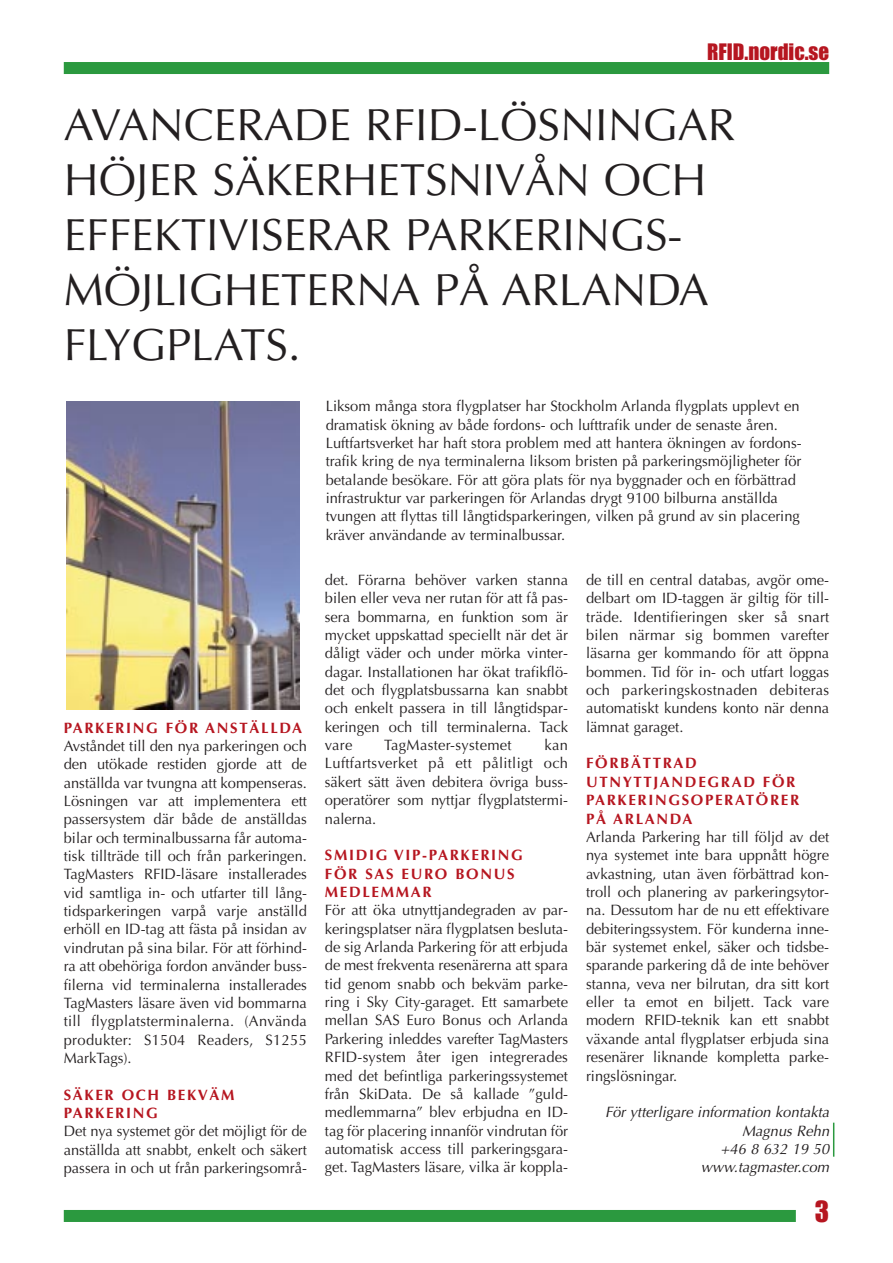
<style>
.page{position:relative;width:893px;height:1263px;background:#fff}
.page>*{position:absolute;margin:0;border:0;box-sizing:border-box;transform-origin:0 0}
.t1{font:45px/55.1px "Optima";color:#231f20}
.t2{font:27px "Impact";color:#b61620}
.t3{font:21px "Impact";color:#b61620}
.t4{font:15px/18.3px "Optima";color:#231f20;text-align:justify}
.t5{font:700 15px/18.3px "Optima";letter-spacing:.11em;color:#b61620}
.t6{font:italic 15px/18.3px "Optima";color:#231f20;text-align:right}
.t7{font:15px "Optima";letter-spacing:.02em;color:#231f20}
</style>
<div class="page">
<div style="left:64px;top:62px;width:765px;height:12px;background:#2b993f"></div>
<div style="left:64px;top:1210px;width:732px;height:12px;background:#2b993f"></div>
<img style="left:67px;top:402px;width:232px;height:307px">
<hr style="left:833px;top:1123px;width:1px;height:34px;background:#2b993f">
<h3 class="t3" style="left:707px;top:45px;width:124px">RFID.nordic.se</h3>
<h1 class="t1" style="left:64px;top:102px;width:673px">AVANCERADE RFID-LÖSNINGAR<br>HÖJER SÄKERHETSNIVÅN OCH<br>EFFEKTIVISERAR PARKERINGS-<br>MÖJLIGHETERNA PÅ ARLANDA<br>FLYGPLATS.</h1>
<p class="t5" style="left:64px;top:720px;width:240px">PARKERING FÖR ANSTÄLLDA</p>
<p class="t4" style="left:64px;top:738px;width:245px">Avståndet till den nya parkeringen och den utökade restiden gjorde att de anställda var tvungna att kompenseras.<br>Lösningen var att implementera ett passersystem där både de anställdas bilar och terminalbussarna får automa&shy;tisk tillträde till och från parkeringen.<br>TagMasters RFID-läsare installerades vid samtliga in- och utfarter till lång&shy;tidsparkeringen varpå varje anställd erhöll en ID-tag att fästa på insidan av vindrutan på sina bilar. För att förhind&shy;ra att obehöriga fordon använder buss&shy;filerna vid terminalerna installerades TagMasters läsare även vid bommarna till flygplatsterminalerna. (Använda produkter: S1504 Readers, S1255<br>MarkTags).</p>
<p class="t5" style="left:64px;top:1087px;width:172px">SÄKER OCH BEKVÄM<br>PARKERING</p>
<p class="t4" style="left:64px;top:1123px;width:245px">Det nya systemet gör det möjligt för de anställda att snabbt, enkelt och säkert passera in och ut från parkeringsområ-</p>
<p class="t4" style="left:326px;top:398px;width:478px;text-align:left">Liksom många stora flygplatser har Stockholm Arlanda flygplats upplevt en dramatisk ökning av både fordons- och lufttrafik under de senaste åren.<br>Luftfartsverket har haft stora problem med att hantera ökningen av fordons&shy;trafik kring de nya terminalerna liksom bristen på parkeringsmöjligheter för betalande besökare. För att göra plats för nya byggnader och en förbättrad infrastruktur var parkeringen för Arlandas drygt 9100 bilburna anställda tvungen att flyttas till långtidsparkeringen, vilken på grund av sin placering kräver användande av terminalbussar.</p>
<p class="t4" style="left:325px;top:572px;width:245px">det. Förarna behöver varken stanna bilen eller veva ner rutan för att få pas&shy;sera bommarna, en funktion som är mycket uppskattad speciellt när det är dåligt väder och under mörka vinter&shy;dagar. Installationen har ökat trafikflö&shy;det och flygplatsbussarna kan snabbt och enkelt passera in till långtidspar&shy;keringen och till terminalerna. Tack vare</p>
<p class="t4" style="left:325px;top:737px;width:245px;text-indent:220px">kan Luftfartsverket på ett pålitligt och säkert sätt även debitera övriga buss&shy;operatörer som nyttjar flygplatstermi&shy;nalerna.</p>
<p class="t5" style="left:325px;top:847px;width:200px">SMIDIG VIP-PARKERING<br>FÖR SAS EURO BONUS<br>MEDLEMMAR</p>
<p class="t4" style="left:325px;top:902px;width:245px">För att öka utnyttjandegraden av par&shy;keringsplatser nära flygplatsen besluta&shy;de sig Arlanda Parkering för att erbjuda de mest frekventa resenärerna att spara tid genom snabb och bekväm parke&shy;ring i Sky City-garaget. Ett samarbete mellan SAS Euro Bonus och Arlanda Parkering inleddes varefter TagMasters RFID-system åter igen integrerades med det befintliga parkeringssystemet från SkiData. De så kallade ”guld&shy;medlemmarna” blev erbjudna en ID&shy;tag för placering innanför vindrutan för automatisk access till parkeringsgara&shy;get. TagMasters läsare, vilka är koppla-</p>
<p class="t7" style="left:384px;top:739px;width:129px">TagMaster-systemet</p>
<p class="t4" style="left:586px;top:572px;width:245px">de till en central databas, avgör ome&shy;delbart om ID-taggen är giltig för till&shy;träde. Identifieringen sker så snart bilen närmar sig bommen varefter läsarna ger kommando för att öppna bommen. Tid för in- och utfart loggas och parkeringskostnaden debiteras automatiskt kundens konto när denna lämnat garaget.</p>
<p class="t5" style="left:586px;top:756px;width:215px">FÖRBÄTTRAD<br>UTNYTTJANDEGRAD FÖR<br>PARKERINGSOPERATÖRER<br>PÅ ARLANDA</p>
<p class="t4" style="left:586px;top:829px;width:245px">Arlanda Parkering har till följd av det nya systemet inte bara uppnått högre avkastning, utan även förbättrad kon&shy;troll och planering av parkeringsytor&shy;na. Dessutom har de nu ett effektivare debiteringssystem. För kunderna inne&shy;bär systemet enkel, säker och tidsbe&shy;sparande parkering då de inte behöver stanna, veva ner bilrutan, dra sitt kort eller ta emot en biljett. Tack vare modern RFID-teknik kan ett snabbt växande antal flygplatser erbjuda sina resenärer liknande kompletta parke&shy;ringslösningar.</p>
<p class="t6" style="left:605px;top:1104px;width:229px">För ytterligare information kontakta<br>Magnus Rehn<br>+46 8 632 19 50 www.tagmaster.com</p>
<h2 class="t2" style="left:815px;top:1202px;width:16px">3</h2>
</div>
